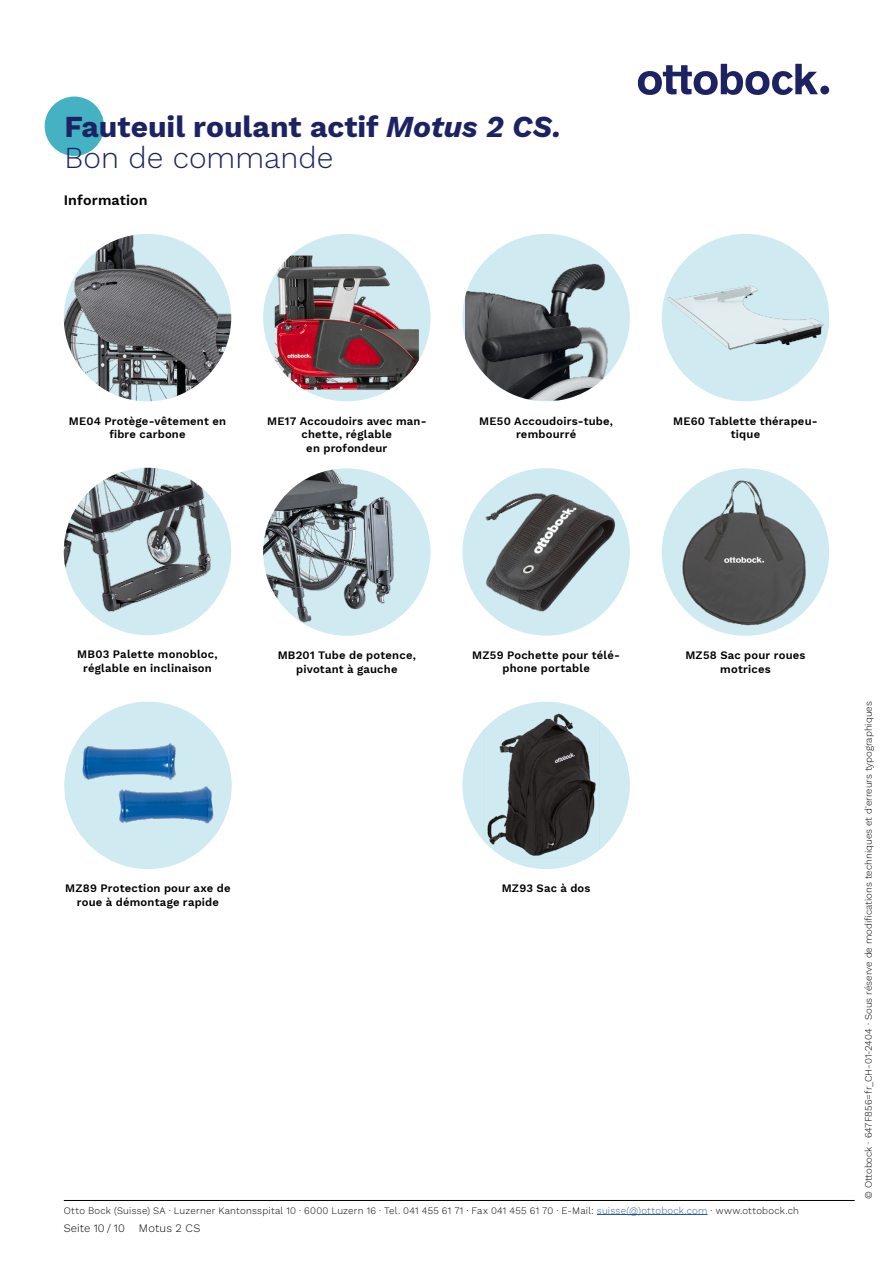
<style>
.page{position:relative;width:893px;height:1263px;background:#fff}
.page>*{position:absolute;margin:0;border:0;box-sizing:border-box;transform-origin:0 0}
.t1{font:700 30px/31.8px "Work Sans";color:#1d2362}
.t2{font:600 14.25px "Work Sans";letter-spacing:.01em;color:#000}
.t3{font:600 11.25px/13.5px "Work Sans";letter-spacing:.02em;color:#000;text-align:center}
.t4{font:300 11.25px "Work Sans";letter-spacing:.005em;color:#000}
.t5{font:300 9.75px "Work Sans";letter-spacing:.01em;color:#000}
.s1{font-style:italic}
.s2{font-weight:300}
.s3{color:#275b9b}
</style>
<div class="page">
<div style="left:820px;top:86px;width:9px;height:8px;background:#1d2362;border-radius:50%"></div>
<svg style="left:638px;top:64px;width:180px;height:31px"></svg>
<div style="left:45px;top:97px;width:59px;height:59px;background:#44b2c3;border-radius:50%"></div>
<hr style="left:64px;top:1200px;width:791px;height:1px;background:#000">
<hr style="left:597px;top:1214px;width:110px;height:1px;background:#275b9b">
<img style="left:64px;top:468px;width:167px;height:167px;border-radius:84px">
<img style="left:263px;top:468px;width:168px;height:168px;border-radius:84px">
<div style="left:662px;top:468px;width:167px;height:168px;background:#d0eaf1;border-radius:50%"></div>
<img style="left:670px;top:477px;width:151px;height:150px">
<div style="left:462px;top:468px;width:168px;height:168px;background:#d0eaf1;border-radius:50%"></div>
<img style="left:470px;top:476px;width:152px;height:152px">
<div style="left:64px;top:702px;width:168px;height:167px;background:#d0eaf1;border-radius:50%"></div>
<img style="left:77px;top:714px;width:142px;height:143px">
<div style="left:462px;top:702px;width:168px;height:167px;background:#d0eaf1;border-radius:50%"></div>
<img style="left:472px;top:712px;width:148px;height:147px">
<div style="left:462px;top:234px;width:168px;height:167px;background:#d0eaf1;border-radius:50%"></div>
<img style="left:465px;top:247px;width:152px;height:153px">
<img style="left:662px;top:234px;width:167px;height:167px;border-radius:84px">
<div style="left:263px;top:234px;width:168px;height:167px;background:#d0eaf1;border-radius:50%"></div>
<img style="left:275px;top:246px;width:144px;height:144px">
<img style="left:64px;top:234px;width:167px;height:167px;border-radius:84px">
<h1 class="t1" style="left:65px;top:109px;width:498px">Fauteuil roulant actif <span class="s1">Motus 2 CS.<br></span><span class="s2">Bon de commande</span></h1>
<p class="t2" style="left:64px;top:189px;width:86px">Information</p>
<p class="t3" style="left:69px;top:413px;width:159px">ME04 Protège-vêtement en fibre carbone</p>
<p class="t3" style="left:267px;top:413px;width:161px">ME17 Accoudoirs avec man&shy;chette, réglable<br>en profondeur</p>
<p class="t3" style="left:479px;top:413px;width:135px">ME50 Accoudoirs-tube, rembourré</p>
<p class="t3" style="left:673px;top:413px;width:146px">ME60 Tablette thérapeu&shy;tique</p>
<p class="t3" style="left:77px;top:647px;width:142px">MB03 Palette monobloc, réglable en inclinaison</p>
<p class="t3" style="left:278px;top:648px;width:140px">MB201 Tube de potence, pivotant à gauche</p>
<p class="t3" style="left:685px;top:648px;width:122px">MZ58 Sac pour roues motrices</p>
<p class="t3" style="left:472px;top:648px;width:149px">MZ59 Pochette pour télé&shy;phone portable</p>
<p class="t3" style="left:65px;top:881px;width:167px">MZ89 Protection pour axe de roue à démontage rapide</p>
<p class="t3" style="left:502px;top:881px;width:90px">MZ93 Sac à dos</p>
<p class="t5" style="left:64px;top:1203px;width:737px">Otto Bock (Suisse) SA · Luzerner Kantonsspital 10 · 6000 Luzern 16 · Tel. 041 455 61 71 · Fax 041 455 61 70 · E-Mail: <span class="s3">suisse(@)ottobock.com</span> · www.ottobock.ch</p>
<p class="t4" style="left:64px;top:1220px;width:63px">Seite 10 / 10</p>
<p class="t4" style="left:139px;top:1220px;width:63px">Motus 2 CS</p>
<p class="t5" style="left:861px;top:1199px;width:499px;rotate:-90deg">© Ottobock · 647F856=fr_CH-01-2404 · Sous réserve de modifications techniques et d'erreurs typographiques</p>
</div>
